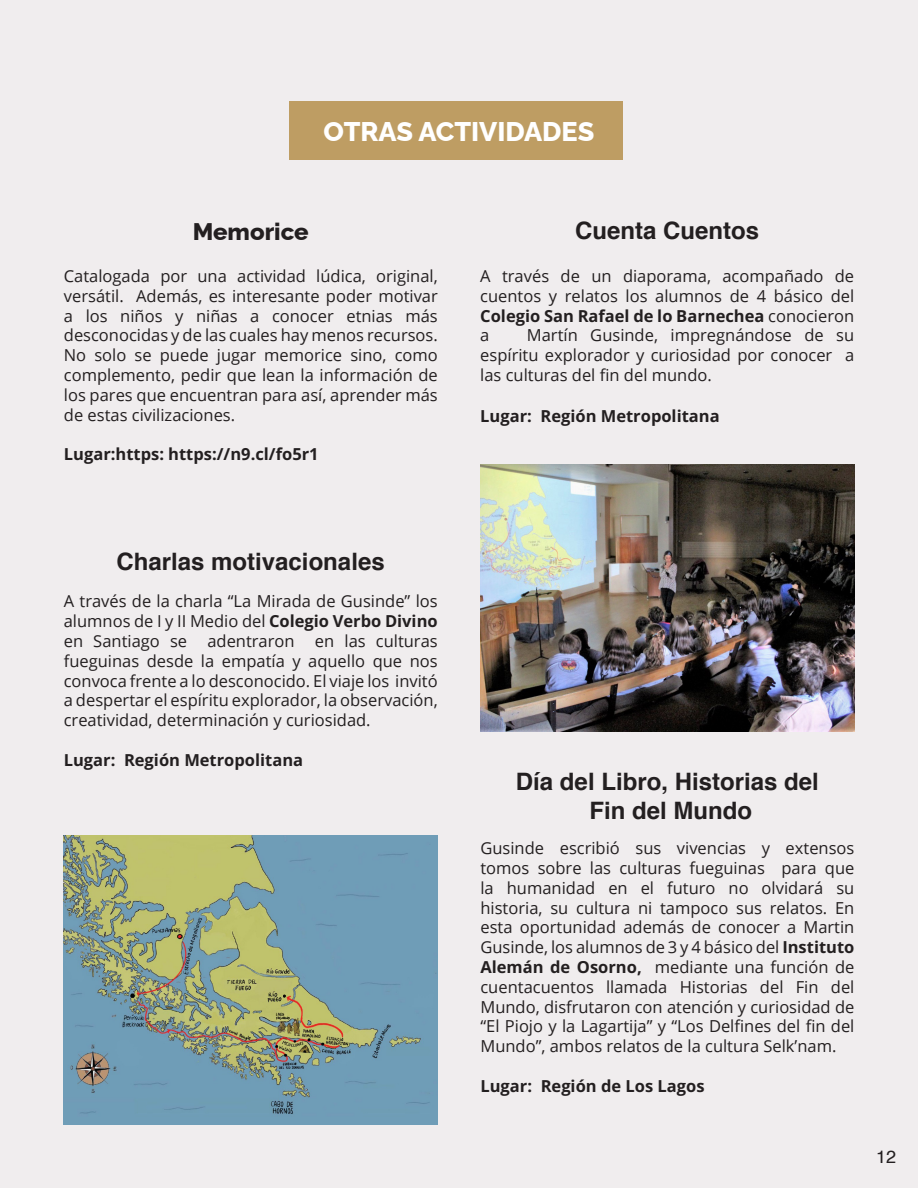
<style>
.page{position:relative;width:918px;height:1188px;background:#f0edee}
.page>*{position:absolute;margin:0;border:0;box-sizing:border-box;transform-origin:0 0}
.t1{font:800 27px "Raleway";color:#fff}
.t2{font:700 24px "Helvetica";color:#231f20}
.t3{font:800 24px "Raleway";color:#231f20}
.t4{font:18px "Helvetica";color:#231f20}
.t5{font:16.5px/19.8px "Open Sans";color:#231f20;text-align:justify}
.t6{font:700 16.5px "Open Sans";color:#231f20}
.s1{font-weight:700}
</style>
<div class="page">
<img style="left:64px;top:836px;width:374px;height:288px">
<img style="left:480px;top:464px;width:374px;height:268px">
<div style="left:290px;top:101px;width:333px;height:59px;background:#be9d63"></div>
<h1 class="t1" style="left:324px;top:110px;width:272px">OTRAS ACTIVIDADES</h1>
<p class="t3" style="left:193px;top:213px;width:118px">Memorice</p>
<p class="t2" style="left:575px;top:211px;width:186px">Cuenta Cuentos</p>
<p class="t5" style="left:64px;top:266px;width:375px">Catalogada por una actividad lúdica, original, versátil. Además, es interesante poder motivar a los niños y niñas a conocer etnias más desconocidas y de las cuales hay menos recursos.<br>No solo se puede jugar memorice sino, como complemento, pedir que lean la información de los pares que encuentran para así, aprender más de estas civilizaciones.</p>
<p class="t6" style="left:64px;top:443px;width:256px">Lugar:https: https://n9.cl/fo5r1</p>
<p class="t5" style="left:480px;top:266px;width:375px">A través de un diaporama, acompañado de cuentos y relatos los alumnos de 4 básico del <span class="s1">Colegio San Rafael de lo Barnechea</span> conocieron a</p>
<p class="t5" style="left:480px;top:325px;width:375px;text-indent:47px">Martín Gusinde, impregnándose de su espíritu explorador y curiosidad por conocer a las culturas del fin del mundo.</p>
<p class="t6" style="left:480px;top:405px;width:241px">Lugar: Región Metropolitana</p>
<p class="t2" style="left:117px;top:542px;width:270px">Charlas motivacionales</p>
<p class="t5" style="left:64px;top:591px;width:375px">A través de la charla “La Mirada de Gusinde” los alumnos de I y II Medio del <span class="s1">Colegio Verbo Divino </span>en Santiago se adentraron en las culturas fueguinas desde la empatía y aquello que nos convoca frente a lo desconocido. El viaje los invitó a despertar el espíritu explorador, la observación, creatividad, determinación y curiosidad.</p>
<p class="t6" style="left:64px;top:748px;width:241px">Lugar: Región Metropolitana</p>
<p class="t2" style="left:516px;top:762px;width:304px">Día del Libro, Historias del</p>
<p class="t2" style="left:589px;top:791px;width:164px">Fin del Mundo</p>
<p class="t5" style="left:480px;top:838px;width:375px">Gusinde escribió sus vivencias y extensos tomos sobre las culturas fueguinas para que la humanidad en el futuro no olvidará su historia, su cultura ni tampoco sus relatos. En esta oportunidad además de conocer a Martin Gusinde, los alumnos de 3 y 4 básico del <span class="s1">Instituto Alemán de Osorno,</span> mediante una función de cuentacuentos llamada Historias del Fin del Mundo, disfrutaron con atención y curiosidad de “El Piojo y la Lagartija” y “Los Delfines del fin del Mundo”, ambos relatos de la cultura Selk’nam.</p>
<p class="t6" style="left:480px;top:1074px;width:226px">Lugar: Región de Los Lagos</p>
<p class="t4" style="left:876px;top:1143px;width:22px">12</p>
</div>
